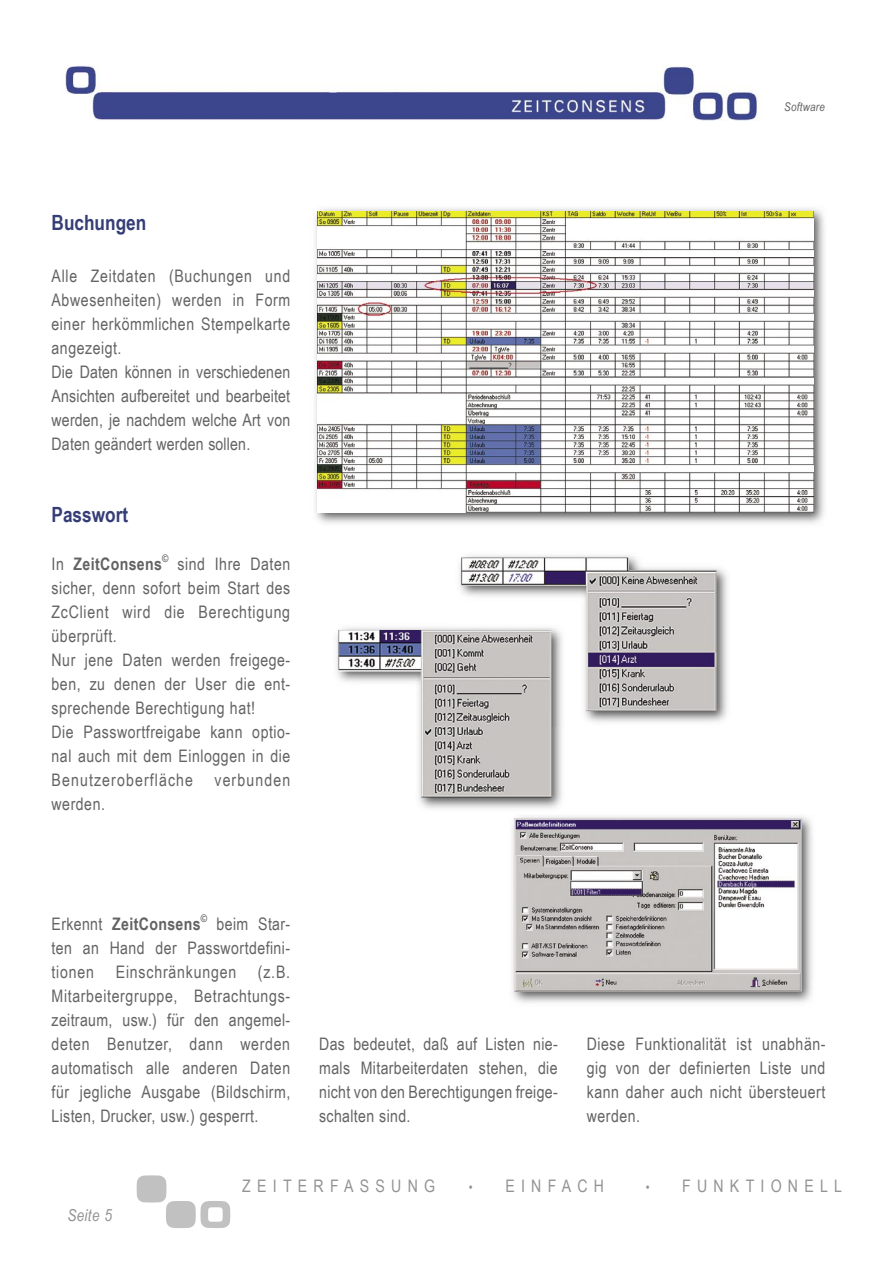
<style>
.page{position:relative;width:893px;height:1263px;background:#fff}
.page>*{position:absolute;margin:0;border:0;box-sizing:border-box;transform-origin:0 0}
.t1{font:700 21px "Arial Narrow";color:#353d76}
.t2{font:17.25px/24px "Arial Narrow";letter-spacing:.03em;color:#636363;text-align:justify}
.t3{font:17.25px/24px "Arial Narrow";letter-spacing:.01em;color:#636363}
.t4{font:17.25px "Arial Narrow";letter-spacing:.36em;color:#939393}
.t5{font:italic 16.5px "Arial Narrow";letter-spacing:.02em;color:#939393}
.t6{font:italic 12px "Arial Narrow";letter-spacing:.02em;color:#636363}
.s1{font-weight:700}
.s2{font-size:13.5px}
</style>
<div class="page">
<img style="left:65px;top:66px;width:693px;height:54px">
<svg style="left:137px;top:1175px;width:93px;height:53px"></svg>
<img style="left:315px;top:208px;width:510px;height:316px">
<img style="left:317px;top:211px;width:497px;height:301px">
<img style="left:459px;top:555px;width:269px;height:168px">
<img style="left:461px;top:558px;width:256px;height:153px">
<img style="left:336px;top:627px;width:226px;height:182px">
<img style="left:455px;top:623px;width:111px;height:104px">
<img style="left:339px;top:630px;width:212px;height:167px">
<img style="left:512px;top:816px;width:301px;height:187px">
<img style="left:515px;top:819px;width:286px;height:172px">
<p class="t1" style="left:52px;top:206px;width:96px">Buchungen</p>
<p class="t3" style="left:52px;top:263px;width:240px">Alle Zeitdaten (Buchungen und<br>Abwesenheiten) werden in Form einer herkömmlichen Stempelkarte angezeigt.<br>Die Daten können in verschiedenen<br>Ansichten aufbereitet und bearbeitet werden, je nachdem welche Art von<br>Daten geändert werden sollen.</p>
<p class="t1" style="left:52px;top:498px;width:78px">Passwort</p>
<p class="t2" style="left:52px;top:551px;width:240px;text-align:left">In <span class="s1">ZeitConsens</span><sup>©</sup> sind Ihre Daten sicher, denn sofort beim Start des<br>ZcClient wird die Berechtigung überprüft.<br>Nur jene Daten werden freigege&shy;ben, zu denen der User die ent&shy;sprechende Berechtigung hat!<br>Die Passwortfreigabe kann optio&shy;nal auch mit dem Einloggen in die<br>Benutzeroberfläche verbunden werden.</p>
<p class="t6" style="left:784px;top:99px;width:42px">Software</p>
<p class="t2" style="left:52px;top:911px;width:240px">Erkennt <span class="s1">ZeitConsens</span><sup>©</sup> beim Star&shy;ten an Hand der Passwortdefini&shy;tionen</p>
<p class="t2" style="left:52px;top:959px;width:240px;text-indent:206px">(z.B.<br>Mitarbeitergruppe, Betrachtungs&shy;zeitraum, usw.) für den angemel&shy;deten Benutzer, dann werden automatisch alle anderen Daten für jegliche Ausgabe (Bildschirm, Listen, Drucker, usw.) gesperrt.</p>
<p class="t2" style="left:116px;top:959px;width:122px">Einschränkungen</p>
<p class="t2" style="left:319px;top:1031px;width:240px">Das bedeutet, daß auf Listen nie&shy;mals Mitarbeiterdaten stehen, die nicht von den Berechtigungen freige&shy;schalten sind.</p>
<p class="t2" style="left:587px;top:1031px;width:240px">Diese Funktionalität ist unabhän&shy;gig von der definierten Liste und kann daher auch nicht übersteuert werden.</p>
<p class="t5" style="left:67px;top:1204px;width:46px">Seite 5</p>
<p class="t4" style="left:242px;top:1173px;width:194px">ZEITERFASSUNG</p>
<p class="t4" style="left:469px;top:1173px;width:137px"><span class="s2">•</span> EINFACH</p>
<p class="t4" style="left:646px;top:1173px;width:198px"><span class="s2">•</span> FUNKTIONELL</p>
</div>
